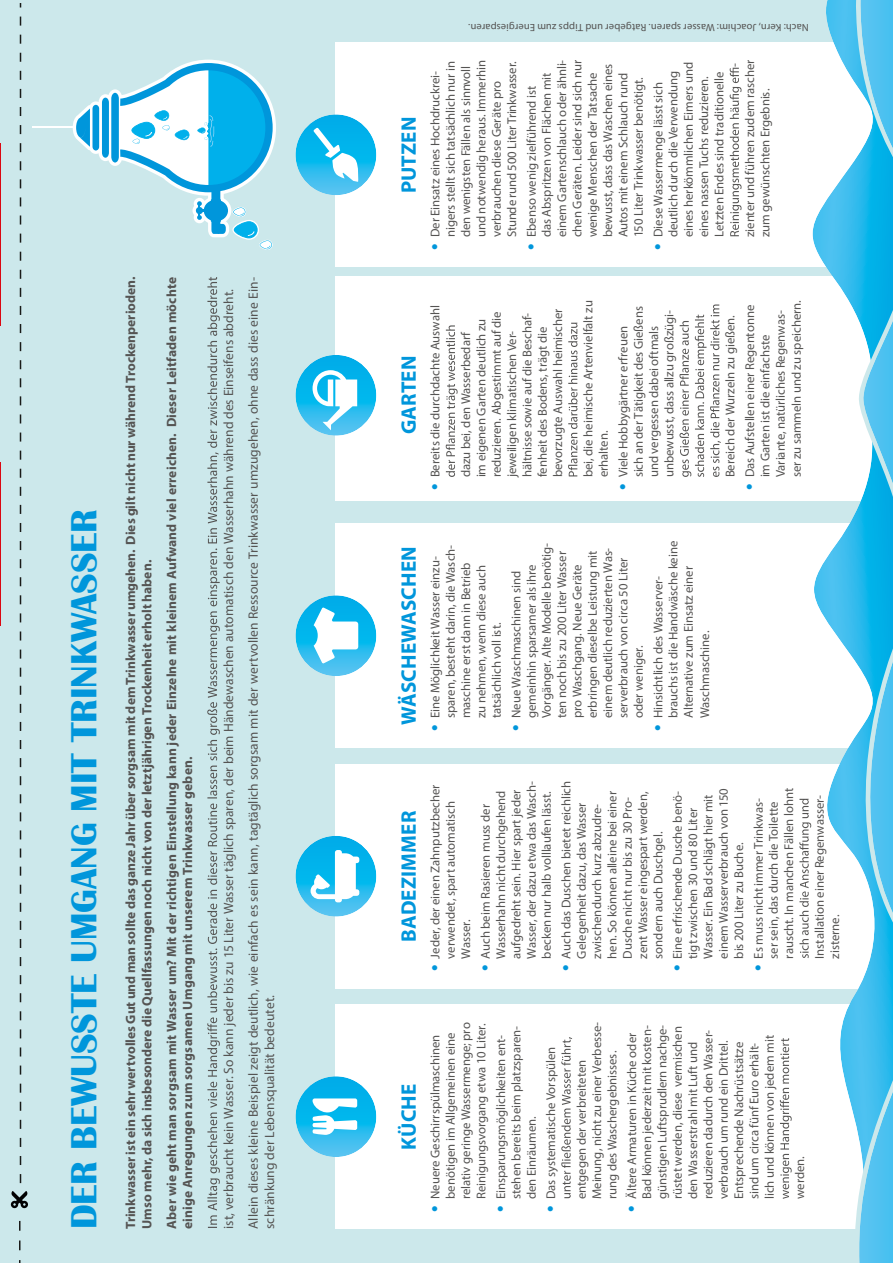
<style>
.page{position:relative;width:893px;height:1263px;background:#fff}
.page>*{position:absolute;margin:0;border:0;box-sizing:border-box;transform-origin:0 0}
.t1{font:700 37.5px "Britannic";letter-spacing:-.005em;color:#0096db}
.t2{font:700 21px "Myriad Pro";letter-spacing:.01em;color:#0096db}
.t3{font:700 13.5px/16.2px "Myriad Pro";letter-spacing:.005em;color:#555453}
.t4{font:13.5px/24.8px "Myriad Pro";letter-spacing:.005em;color:#555453}
.t5{font:12.75px/15.3px "Myriad Pro";letter-spacing:-.005em;color:#555453}
.t6{font:10.5px "Myriad Pro";letter-spacing:.015em;color:#555453}
.s1{font-weight:900;font-size:18px;color:#0096db}
</style>
<div class="page">
<div style="left:0;top:0;width:43px;height:1263px;background:#cce8eb"></div>
<div style="left:21px;top:0;width:872px;height:1263px;background:#cce8eb"></div>
<div style="left:336px;top:1004px;width:557px;height:225px;background:#fff"></div>
<div style="left:336px;top:764px;width:557px;height:224px;background:#fff"></div>
<div style="left:336px;top:523px;width:557px;height:225px;background:#fff"></div>
<div style="left:336px;top:277px;width:557px;height:224px;background:#fff"></div>
<div style="left:336px;top:43px;width:557px;height:224px;background:#fff"></div>
<svg style="left:207px;top:277px;width:13px;height:951px"></svg>
<svg style="left:561px;top:1037px;width:11px;height:161px"></svg>
<svg style="left:780px;top:1038px;width:12px;height:161px"></svg>
<svg style="left:799px;top:799px;width:12px;height:159px"></svg>
<svg style="left:446px;top:325px;width:12px;height:152px"></svg>
<svg style="left:568px;top:323px;width:9px;height:153px"></svg>
<svg style="left:679px;top:304px;width:42px;height:173px"></svg>
<svg style="left:730px;top:68px;width:11px;height:168px"></svg>
<svg style="left:296px;top:1076px;width:80px;height:81px"></svg>
<svg style="left:296px;top:836px;width:80px;height:80px"></svg>
<svg style="left:311px;top:850px;width:48px;height:52px"></svg>
<svg style="left:296px;top:595px;width:80px;height:81px"></svg>
<svg style="left:296px;top:355px;width:80px;height:81px;fill:#00b6ec"></svg>
<svg style="left:296px;top:114px;width:80px;height:81px"></svg>
<hr style="left:32px;top:126px;width:55px;height:2px;background:#fff">
<svg style="left:73px;top:60px;width:203px;height:189px"></svg>
<svg style="left:813px;top:0;width:28px;height:288px"></svg>
<svg style="left:814px;top:538px;width:27px;height:519px"></svg>
<svg style="left:314px;top:607px;width:44px;height:57px"></svg>
<svg style="left:313px;top:128px;width:46px;height:54px"></svg>
<svg style="left:313px;top:370px;width:44px;height:60px"></svg>
<svg style="left:312px;top:1098px;width:45px;height:37px"></svg>
<svg style="left:841px;top:0;width:16px;height:1229px"></svg>
<svg style="left:857px;top:0;width:36px;height:1263px"></svg>
<hr style="left:0;top:143px;width:1px;height:183px;background:#db0812">
<hr style="left:0;top:462px;width:1px;height:164px;background:#db0812">
<svg style="left:20px;top:3px;width:1px;height:1180px"></svg>
<svg style="left:19px;top:1221px;width:2px;height:42px"></svg>
<svg style="left:11px;top:1191px;width:17px;height:17px"></svg>
<h1 class="t1" style="left:62px;top:1229px;width:721px;rotate:-90deg">DER BEWUSSTE UMGANG MIT TRINKWASSER</h1>
<p class="t3" style="left:123px;top:1229px;width:954px;rotate:-90deg">Trinkwasser ist ein sehr wertvolles Gut und man sollte das ganze Jahr über sorgsam mit dem Trinkwasser umgehen. Dies gilt nicht nur während Trockenperioden.<br>Umso mehr, da sich insbesondere die Quellfassungen noch nicht von der letztjährigen Trockenheit erholt haben.</p>
<p class="t3" style="left:164px;top:1229px;width:953px;rotate:-90deg">Aber wie geht man sorgsam mit Wasser um? Mit der richtigen Einstellung kann jeder Einzelne mit kleinem Aufwand viel erreichen. Dieser Leitfaden möchte einige Anregungen zum sorgsamen Umgang mit unserem Trinkwasser geben.</p>
<p class="t4" style="left:217px;top:1229px;width:954px;rotate:-90deg">ist, verbraucht kein Wasser. So kann jeder bis zu 15 Liter Wasser täglich sparen, der beim Händewaschen automatisch den Wasserhahn während des Einseifens abdreht.<br>Allein dieses kleine Beispiel zeigt deutlich, wie einfach es sein kann, tagtäglich sorgsam mit der wertvollen Ressource Trinkwasser umzugehen, ohne dass dies eine Ein-</p>
<p class="t4" style="left:258px;top:1229px;width:235px;rotate:-90deg">schränkung der Lebensqualität bedeutet.</p>
<h2 class="t2" style="left:398px;top:193px;width:78px;rotate:-90deg">PUTZEN</h2>
<p class="t6" style="left:809px;top:33px;width:342px;rotate:-180deg">Nach: Kern, Joachim: Wasser sparen. Ratgeber und Tipps zum Energiesparen.</p>
<p class="t5" style="left:428px;top:237px;width:178px;text-indent:-13px;rotate:-90deg"><span class="s1">•</span> Der Einsatz eines Hochdruckrei&shy;nigers stellt sich tatsächlich nur in den wenigsten Fällen als sinnvoll und notwendig heraus. Immerhin verbrauchen diese Geräte pro Stunde rund 500 Liter Trinkwasser.</p>
<p class="t5" style="left:524px;top:237px;width:179px;text-indent:-13px;rotate:-90deg"><span class="s1">•</span> Ebenso wenig zielführend ist<br>das Abspritzen von Flächen mit einem Gartenschlauch oder ähnli&shy;chen Geräten. Leider sind sich nur wenige Menschen der Tatsache bewusst, dass das Waschen eines<br>Autos mit einem Schlauch rund<br>150 Liter Trinkwasser benötigt.</p>
<p class="t5" style="left:651px;top:250px;width:169px;rotate:-90deg"><span class="s1">•</span> Diese Wassermenge lässt sich</p>
<p class="t5" style="left:666px;top:237px;width:168px;rotate:-90deg">deutlich durch die Verwendung</p>
<p class="t5" style="left:681px;top:237px;width:177px;rotate:-90deg">eines herkömmlichen Eimers und</p>
<p class="t5" style="left:697px;top:237px;width:163px;rotate:-90deg">eines nassen Tuchs reduzieren.</p>
<p class="t5" style="left:712px;top:237px;width:167px;rotate:-90deg">Letzten Endes sind traditionelle</p>
<p class="t5" style="left:727px;top:67px;width:5px;rotate:-90deg">-</p>
<p class="t5" style="left:743px;top:237px;width:179px;rotate:-90deg">zienter und führen zudem rascher</p>
<p class="t5" style="left:758px;top:237px;width:150px;rotate:-90deg">zum gewünschten Ergebnis.</p>
<h2 class="t2" style="left:398px;top:434px;width:80px;rotate:-90deg">GARTEN</h2>
<p class="t5" style="left:742px;top:477px;width:179px;text-indent:-13px;rotate:-90deg"><span class="s1">•</span> Das Aufstellen einer Regentonne im Garten ist die einfachste<br>Variante, natürliches Regenwas&shy;ser zu sammeln und zu speichern.</p>
<p class="t5" style="left:428px;top:490px;width:186px;rotate:-90deg"><span class="s1">•</span> Bereits die durchdachte Auswahl</p>
<p class="t5" style="left:459px;top:477px;width:171px;rotate:-90deg">dazu bei, den Wasserbedarf<br>im eigenen Garten deutlich zu reduzieren. Abgestimmt auf die jeweiligen klimatischen Ver&shy;hältnisse sowie auf die Beschaf&shy;fenheit des Bodens, trägt die bevorzugte Auswahl heimischer</p>
<p class="t5" style="left:581px;top:477px;width:178px;rotate:-90deg">bei, die heimische Artenvielfalt zu erhalten.</p>
<p class="t5" style="left:616px;top:477px;width:173px;text-indent:-13px;rotate:-90deg"><span class="s1">•</span> Viele Hobbygärtner erfreuen sich an der Tätigkeit des Gießens und vergessen dabei oftmals unbewusst, dass allzu großzügi-</p>
<p class="t5" style="left:723px;top:477px;width:164px;rotate:-90deg">Bereich der Wurzeln zu gießen.</p>
<h2 class="t2" style="left:398px;top:725px;width:180px;rotate:-90deg">WÄSCHEWASCHEN</h2>
<p class="t5" style="left:428px;top:718px;width:175px;text-indent:-13px;rotate:-90deg"><span class="s1">•</span> Eine Möglichkeit Wasser einzu&shy;sparen, besteht darin, die Wasch&shy;maschine erst dann in Betrieb<br>zu nehmen, wenn diese auch tatsächlich voll ist.</p>
<p class="t5" style="left:509px;top:718px;width:177px;text-indent:-13px;rotate:-90deg"><span class="s1">•</span> Neue Waschmaschinen sind gemeinhin sparsamer als ihre<br>Vorgänger. Alte Modelle benötig&shy;ten noch bis zu 200 Liter Wasser pro Waschgang. Neue Geräte erbringen dieselbe Leistung mit einem deutlich reduzierten Was&shy;serverbrauch von circa 50 Liter oder weniger.</p>
<p class="t5" style="left:651px;top:718px;width:179px;text-indent:-13px;rotate:-90deg"><span class="s1">•</span> Hinsichtlich des Wasserver&shy;brauchs ist die Handwäsche keine<br>Alternative zum Einsatz einer<br>Waschmaschine.</p>
<h2 class="t2" style="left:398px;top:942px;width:133px;rotate:-90deg">BADEZIMMER</h2>
<p class="t5" style="left:428px;top:959px;width:176px;text-indent:-13px;rotate:-90deg"><span class="s1">•</span> Jeder, der einen Zahnputzbecher verwendet, spart automatisch<br>Wasser.</p>
<p class="t5" style="left:478px;top:959px;width:179px;text-indent:-13px;rotate:-90deg"><span class="s1">•</span> Auch beim Rasieren muss der<br>Wasserhahn nicht durchgehend aufgedreht sein. Hier spart jeder<br>Wasser, der dazu etwa das Wasch&shy;becken nur halb volllaufen lässt.</p>
<p class="t5" style="left:559px;top:959px;width:179px;text-indent:-13px;rotate:-90deg"><span class="s1">•</span> Auch das Duschen bietet reichlich<br>Gelegenheit dazu, das Wasser zwischendurch kurz abzudre&shy;hen. So können alleine bei einer<br>Dusche nicht nur bis zu 30 Pro&shy;zent Wasser eingespart werden, sondern auch Duschgel.</p>
<p class="t5" style="left:670px;top:959px;width:172px;text-indent:-13px;rotate:-90deg"><span class="s1">•</span> Eine erfrischende Dusche benö&shy;tigt zwischen 30 und 80 Liter<br>Wasser. Ein Bad schlägt hier mit einem Wasserverbrauch von 150 bis 200 Liter zu Buche.</p>
<p class="t5" style="left:751px;top:959px;width:172px;text-indent:-13px;rotate:-90deg"><span class="s1">•</span> Es muss nicht immer Trinkwas&shy;ser sein, das durch die Toilette rauscht. In manchen Fällen lohnt</p>
<p class="t5" style="left:812px;top:959px;width:165px;rotate:-90deg">Installation einer Regenwasser&shy;zisterne.</p>
<h2 class="t2" style="left:398px;top:1150px;width:67px;rotate:-90deg">KÜCHE</h2>
<p class="t5" style="left:428px;top:1199px;width:178px;text-indent:-13px;rotate:-90deg"><span class="s1">•</span> Neuere Geschirrspülmaschinen benötigen im Allgemeinen eine relativ geringe Wassermenge; pro Reinigungsvorgang etwa 10 Liter.</p>
<p class="t5" style="left:494px;top:1199px;width:175px;text-indent:-13px;rotate:-90deg"><span class="s1">•</span> Einsparungsmöglichkeiten ent&shy;stehen bereits beim platzsparen&shy;den Einräumen.</p>
<p class="t5" style="left:544px;top:1212px;width:167px;rotate:-90deg"><span class="s1">•</span> Das systematische Vorspülen</p>
<p class="t5" style="left:574px;top:1199px;width:179px;rotate:-90deg">entgegen der verbreiteten<br>Meinung, nicht zu einer Verbesse&shy;rung des Waschergebnisses.</p>
<p class="t5" style="left:624px;top:1199px;width:176px;text-indent:-13px;rotate:-90deg"><span class="s1">•</span> Ältere Armaturen in Küche oder<br>Bad können jederzeit mit kosten&shy;günstigen Luftsprudlern nachge&shy;rüstet werden, diese vermischen den Wasserstrahl mit Luft und reduzieren dadurch den Wasser&shy;verbrauch um rund ein Drittel.<br>Entsprechende Nachrüstsätze sind um circa fünf Euro erhält&shy;lich und können von jedem mit</p>
<p class="t5" style="left:793px;top:1199px;width:45px;rotate:-90deg">werden.</p>
</div>
